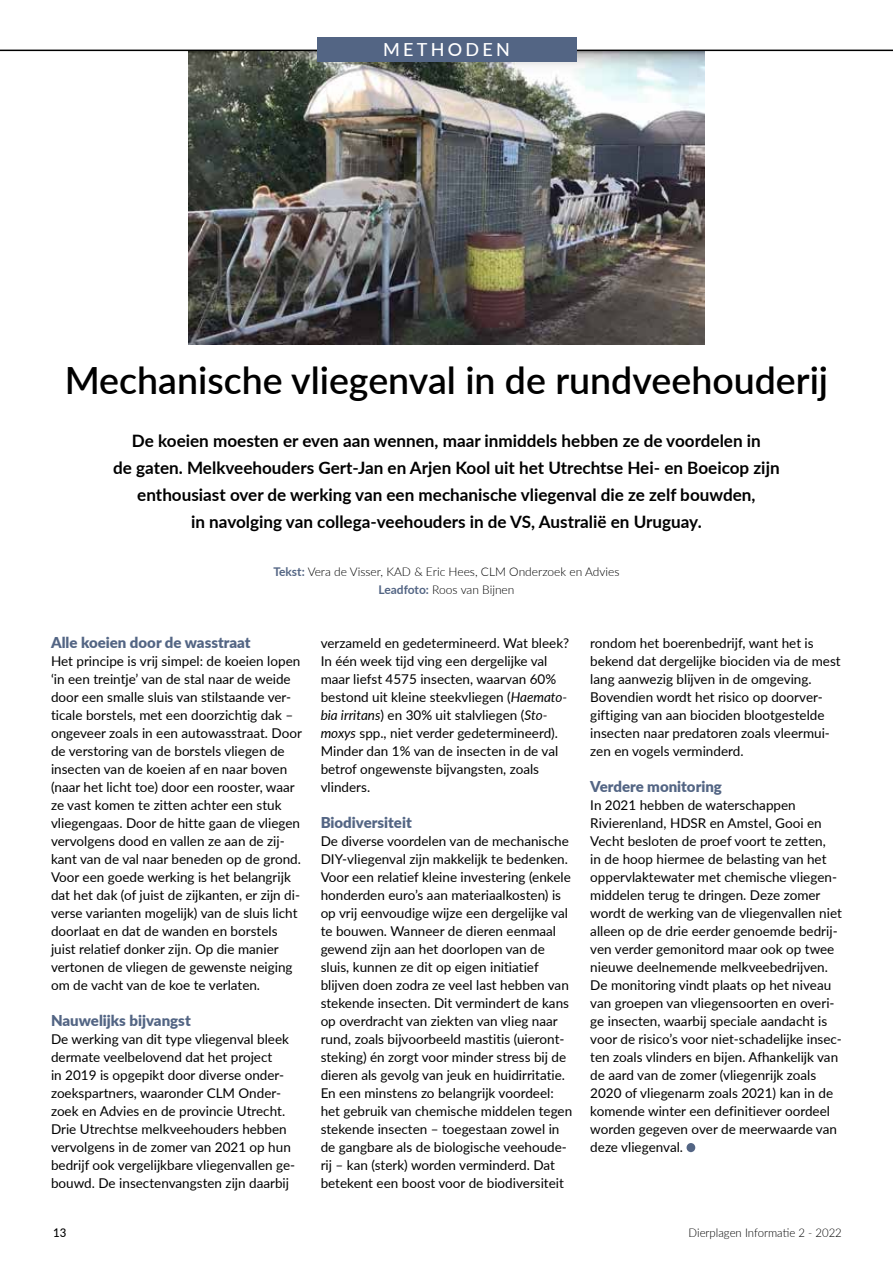
<style>
.page{position:relative;width:893px;height:1263px;background:#fff}
.page>*{position:absolute;margin:0;border:0;box-sizing:border-box;transform-origin:0 0}
.t1{font:600 37.5px "Lato";color:#000}
.t2{font:500 18px "Lato";letter-spacing:.18em;color:#fff}
.t3{font:700 17.1px/27px "Lato";color:#000;text-align:center}
.t4{font:900 15px "Lato";color:#536584}
.t5{font:13.5px/18px "Lato";color:#000}
.t6{font:300 12px/18px "Lato";color:#000;text-align:center}
.t7{font:300 12px "Lato";color:#000;scale:.95 1}
.t8{font:500 12px "Lato";color:#000;scale:.95 1}
.s1{font-weight:700;color:#536584}
.s2{font-style:italic}
</style>
<div class="page">
<img style="left:188px;top:51px;width:517px;height:293px">
<hr style="left:0;top:50px;width:893px;height:1px;background:#000">
<div style="left:686px;top:1143px;width:9px;height:9px;background:#536584;border-radius:50%"></div>
<div style="left:317px;top:37px;width:259px;height:25px;background:#536584"></div>
<h2 class="t2" style="left:383px;top:37px;width:128px">METHODEN</h2>
<h1 class="t1" style="left:65px;top:354px;width:765px">Mechanische vliegenval in de rundveehouderij</h1>
<p class="t3" style="left:113px;top:427px;width:668px">De koeien moesten er even aan wennen, maar inmiddels hebben ze de voordelen in<br>de gaten. Melkveehouders Gert-Jan en Arjen Kool uit het Utrechtse Hei- en Boeicop zijn enthousiast over de werking van een mechanische vliegenval die ze zelf bouwden,<br>in navolging van collega-veehouders in de VS, Australië en Uruguay.</p>
<p class="t6" style="left:273px;top:562px;width:348px"><span class="s1">Tekst:</span> Vera de Visser, KAD &amp; Eric Hees, CLM Onderzoek en Advies<br><span class="s1">Leadfoto:</span> Roos van Bijnen</p>
<p class="t4" style="left:51px;top:631px;width:201px">Alle koeien door de wasstraat</p>
<p class="t5" style="left:51px;top:652px;width:252px">Het principe is vrij simpel: de koeien lopen ‘in een treintje’ van de stal naar de weide door een smalle sluis van stilstaande ver&shy;ticale borstels, met een doorzichtig dak – ongeveer zoals in een autowasstraat. Door de verstoring van de borstels vliegen de insecten van de koeien af en naar boven (naar het licht toe) door een rooster, waar ze vast komen te zitten achter een stuk vliegengaas. Door de hitte gaan de vliegen vervolgens dood en vallen ze aan de zij&shy;kant van de val naar beneden op de grond.<br>Voor een goede werking is het belangrijk dat het dak (of juist de zijkanten, er zijn di&shy;verse varianten mogelijk) van de sluis licht doorlaat en dat de wanden en borstels juist relatief donker zijn. Op die manier vertonen de vliegen de gewenste neiging om de vacht van de koe te verlaten.</p>
<p class="t4" style="left:51px;top:1009px;width:141px">Nauwelijks bijvangst</p>
<p class="t5" style="left:51px;top:1030px;width:246px">De werking van dit type vliegenval bleek dermate veelbelovend dat het project<br>in 2019 is opgepikt door diverse onder&shy;zoekspartners, waaronder CLM Onder&shy;zoek en Advies en de provincie Utrecht.<br>Drie Utrechtse melkveehouders hebben vervolgens in de zomer van 2021 op hun bedrijf ook vergelijkbare vliegenvallen ge&shy;bouwd. De insectenvangsten zijn daarbij</p>
<p class="t5" style="left:321px;top:633px;width:250px">verzameld en gedetermineerd. Wat bleek?<br>In één week tijd ving een dergelijke val maar liefst 4575 insecten, waarvan 60% bestond uit kleine steekvliegen (<span class="s2">Haemato&shy;bia irritans</span>) en 30% uit stalvliegen (<span class="s2">Sto&shy;moxys</span> spp., niet verder gedetermineerd).<br>Minder dan 1% van de insecten in de val betrof ongewenste bijvangsten, zoals vlinders.</p>
<p class="t4" style="left:321px;top:811px;width:93px">Biodiversiteit</p>
<p class="t5" style="left:321px;top:832px;width:253px">De diverse voordelen van de mechanische DIY-vliegenval zijn makkelijk te bedenken.<br>Voor een relatief kleine investering (enkele honderden euro’s aan materiaalkosten) is op vrij eenvoudige wijze een dergelijke val te bouwen. Wanneer de dieren eenmaal gewend zijn aan het doorlopen van de sluis, kunnen ze dit op eigen initiatief blijven doen zodra ze veel last hebben van stekende insecten. Dit vermindert de kans op overdracht van ziekten van vlieg naar rund, zoals bijvoorbeeld mastitis (uieront&shy;steking) én zorgt voor minder stress bij de dieren als gevolg van jeuk en huidirritatie.<br>En een minstens zo belangrijk voordeel: het gebruik van chemische middelen tegen stekende insecten – toegestaan zowel in de gangbare als de biologische veehoude&shy;rij – kan (sterk) worden verminderd. Dat betekent een boost voor de biodiversiteit</p>
<p class="t5" style="left:590px;top:633px;width:252px">rondom het boerenbedrijf, want het is bekend dat dergelijke biociden via de mest lang aanwezig blijven in de omgeving.<br>Bovendien wordt het risico op doorver&shy;giftiging van aan biociden blootgestelde insecten naar predatoren zoals vleermui&shy;zen en vogels verminderd.</p>
<p class="t4" style="left:590px;top:775px;width:133px">Verdere monitoring</p>
<p class="t5" style="left:590px;top:796px;width:253px">In 2021 hebben de waterschappen Rivierenland, HDSR en Amstel, Gooi en Vecht besloten de proef voort te zetten,<br>in de hoop hiermee de belasting van het oppervlaktewater met chemische vliegen&shy;middelen terug te dringen. Deze zomer wordt de werking van de vliegenvallen niet alleen op de drie eerder genoemde bedrij&shy;ven verder gemonitord maar ook op twee nieuwe deelnemende melkveebedrijven.<br>De monitoring vindt plaats op het niveau van groepen van vliegensoorten en overi&shy;ge insecten, waarbij speciale aandacht is voor de risico’s voor niet-schadelijke insec&shy;ten zoals vlinders en bijen. Afhankelijk van de aard van de zomer (vliegenrijk zoals 2020 of vliegenarm zoals 2021) kan in de komende winter een definitiever oordeel worden gegeven over de meerwaarde van deze vliegenval.</p>
<p class="t8" style="left:53px;top:1223px;width:15px">13</p>
<p class="t7" style="left:689px;top:1224px;width:163px">Dierplagen Informatie 2 - 2022</p>
</div>
